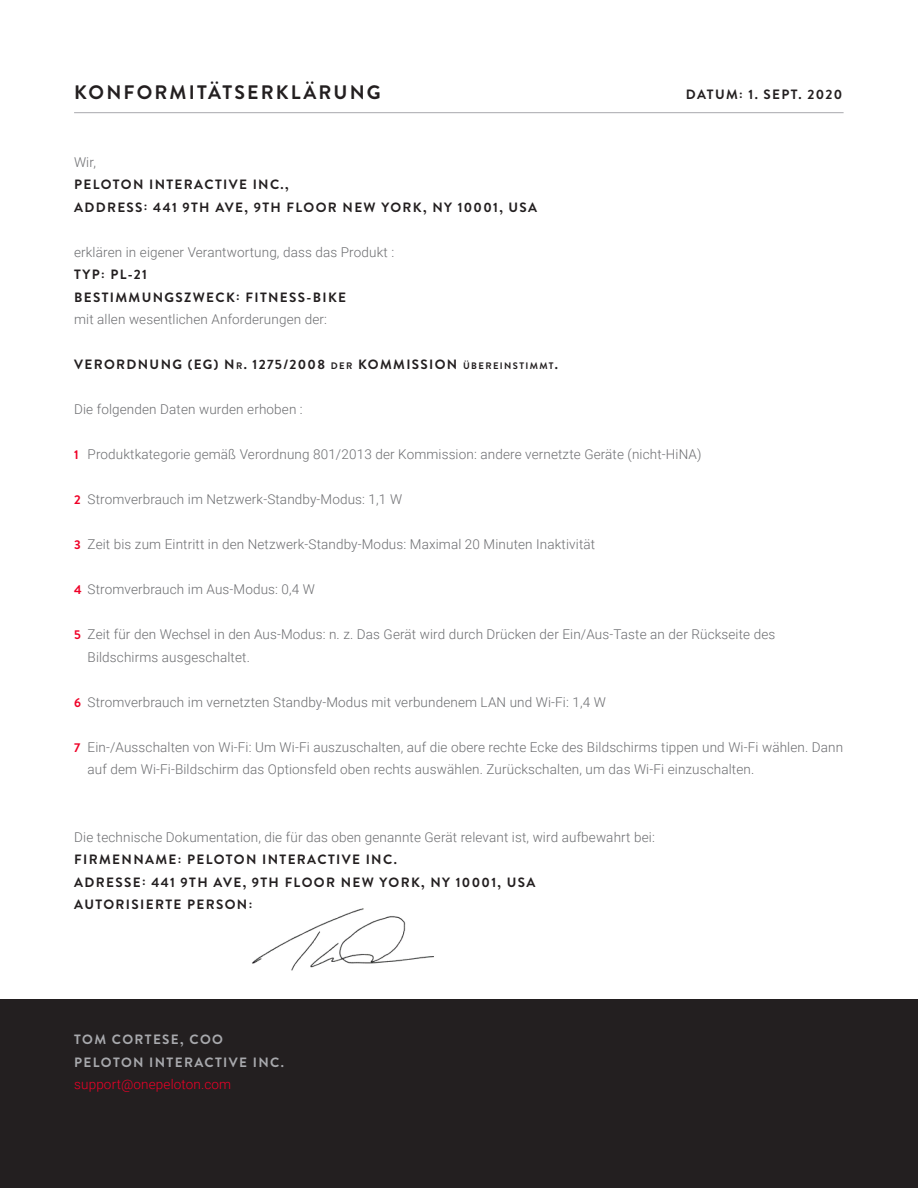
<style>
.page{position:relative;width:918px;height:1188px;background:#fff}
.page>*{position:absolute;margin:0;border:0;box-sizing:border-box;transform-origin:0 0}
.Body{font:700 19.5px "Brandon Grotesque";letter-spacing:.11em;color:#231f20}
.Body-2{font:300 13.5px/22.5px "Roboto";letter-spacing:.01em;color:#6c6d70}
.Body-3{font:700 13.5px/22.5px "Brandon Grotesque";letter-spacing:.1em;color:#231f20}
.Body-4{font:700 13.5px "Brandon Grotesque";letter-spacing:.1em;color:#231f20}
.Body-5{font:700 13.5px/22.5px "Brandon Grotesque";letter-spacing:.1em;color:#a8a9ad}
.Body-6{font:700 9.45px "Brandon Grotesque";color:#231f20}
.s1{font-family:"Roboto";font-weight:300;color:#6c6d70}
.s2{font-family:"Brandon Grotesque";font-weight:700;color:#231f20}
.s3{font-size:9.45px}
.s4{font-size:13.5px}
.s5{font-family:"Brandon Grotesque";font-weight:700;font-size:12.75px;color:#ef0027}
.s6{font-family:"Roboto";font-weight:300;color:#ef0027}
</style>
<div class="page">
<div style="left:0;top:999px;width:918px;height:189px;background:#231f20"></div>
<img style="left:252px;top:908px;width:182px;height:63px">
<hr style="left:74px;top:112px;width:770px;height:1px;background:#a8a9ad">
<p class="Body" style="left:74px;top:79px;width:308px">KONFORMITÄTSERKLÄRUNG</p>
<p class="Body-4" style="left:686px;top:85px;width:158px">DATUM: 1. SEPT. 2020</p>
<p class="Body-3" style="left:74px;top:151px;width:465px"><span class="s1">Wir,<br></span>PELOTON INTERACTIVE INC.,<br>ADDRESS: 441 9TH AVE, 9TH FLOOR NEW YORK, NY 10001, USA</p>
<p class="Body-2" style="left:74px;top:240px;width:322px">erklären in eigener Verantwortung, dass das Produkt :<br><span class="s2">TYP: PL-21<br>BESTIMMUNGSZWECK: FITNESS-BIKE<br></span>mit allen wesentlichen Anforderungen der:</p>
<p class="Body-4" style="left:74px;top:355px;width:265px">VERORDNUNG (EG) N<span class="s3">R</span>. 1275/2008 <span class="s3">DER</span></p>
<p class="Body-4" style="left:358px;top:355px;width:128px">KOMMISSION <span class="s3">ÜBEREINSTI</span></p>
<p class="Body-6" style="left:530px;top:359px;width:30px">MMT<span class="s4">.</span></p>
<p class="Body-2" style="left:74px;top:397px;width:230px">Die folgenden Daten wurden erhoben :</p>
<p class="Body-2" style="left:74px;top:442px;width:629px"><span class="s5">1</span> Produktkategorie gemäß Verordnung 801/2013 der Kommission: andere vernetzte Geräte (nicht-HiNA)</p>
<p class="Body-2" style="left:74px;top:487px;width:330px"><span class="s5">2</span> Stromverbrauch im Netzwerk-Standby-Modus: 1,1 W</p>
<p class="Body-2" style="left:74px;top:532px;width:523px"><span class="s5">3</span> Zeit bis zum Eintritt in den Netzwerk-Standby-Modus: Maximal 20 Minuten Inaktivität</p>
<p class="Body-2" style="left:74px;top:577px;width:242px"><span class="s5">4</span> Stromverbrauch im Aus-Modus: 0,4 W</p>
<p class="Body-2" style="left:88px;top:622px;width:689px;text-indent:-14px"><span class="s5">5</span> Zeit für den Wechsel in den Aus-Modus: n. z. Das Gerät wird durch Drücken der Ein/Aus-Taste an der Rückseite des<br>Bildschirms ausgeschaltet.</p>
<p class="Body-2" style="left:74px;top:690px;width:533px"><span class="s5">6</span> Stromverbrauch im vernetzten Standby-Modus mit verbundenem LAN und Wi-Fi: 1,4 W</p>
<p class="Body-2" style="left:88px;top:735px;width:757px;text-indent:-14px"><span class="s5">7</span> Ein-/Ausschalten von Wi-Fi: Um Wi-Fi auszuschalten, auf die obere rechte Ecke des Bildschirms tippen und Wi-Fi wählen. Dann auf dem Wi-Fi-Bildschirm das Optionsfeld oben rechts auswählen. Zurückschalten, um das Wi-Fi einzuschalten.</p>
<p class="Body-2" style="left:74px;top:825px;width:582px">Die technische Dokumentation, die für das oben genannte Gerät relevant ist, wird aufbewahrt bei:<br><span class="s2">FIRMENNAME: PELOTON INTERACTIVE INC.<br>ADRESSE:</span> <span class="s2">441 9TH AVE, 9TH FLOOR NEW YORK, NY 10001, USA<br></span><span class="s2">AUTORISIERTE PERSON:</span></p>
<p class="Body-5" style="left:74px;top:1028px;width:211px">TOM CORTESE, COO<br>PELOTON INTERACTIVE INC. <span class="s6">support@onepeloton.com</span></p>
</div>
